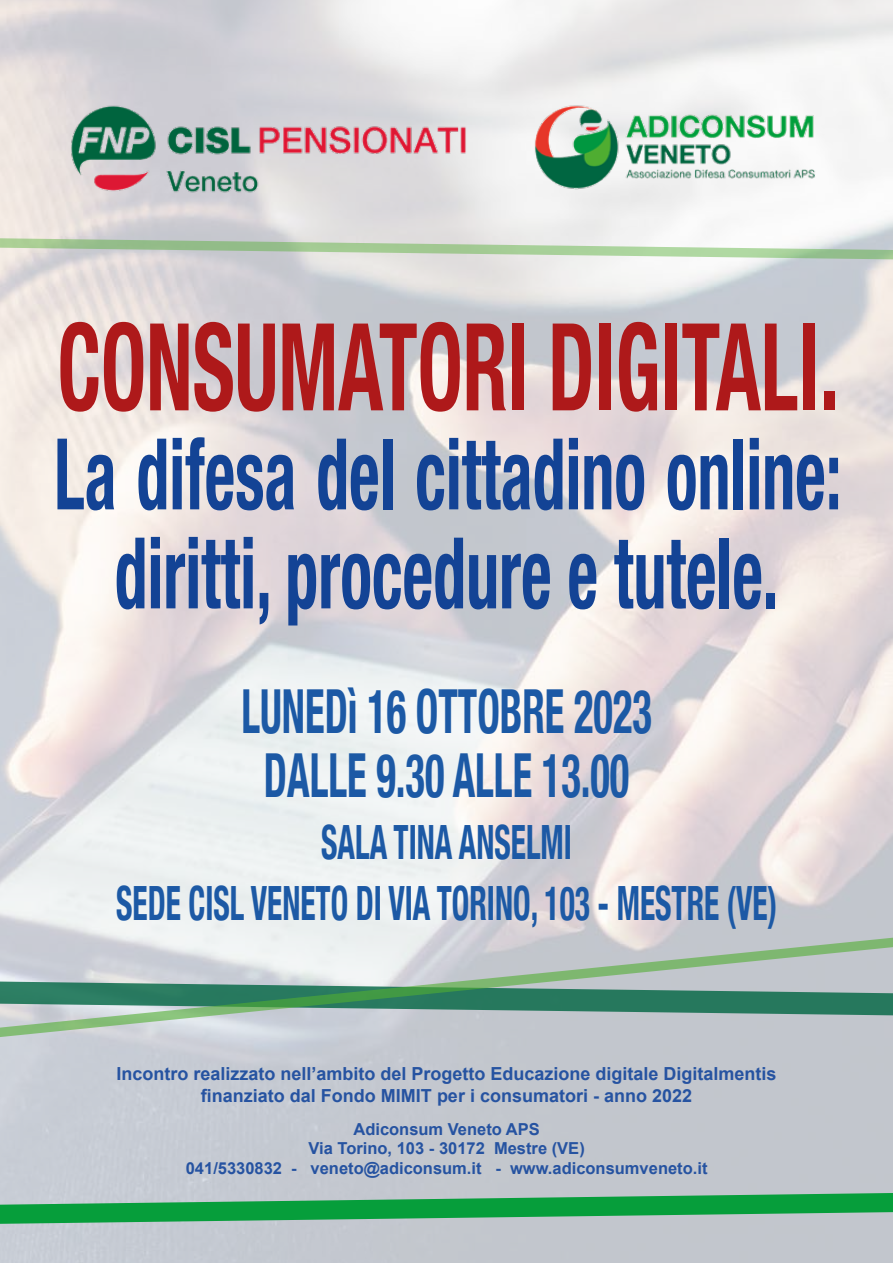
<style>
.page{position:relative;width:893px;height:1263px;background:#fff}
.page>*{position:absolute;margin:0;border:0;box-sizing:border-box;transform-origin:0 0}
.t1{font:700 condensed 121.5px "Helvetica Neue";color:#ae191a;scale:.67 1}
.t2{font:700 condensed 99px/99px "Helvetica Neue";color:#134395;text-align:center;scale:.67 1}
.t3{font:700 condensed 60.75px/64.5px "Helvetica Neue";color:#1c59a5;text-align:center;scale:.67 1}
.t4{font:700 condensed 47.25px/61.5px "Helvetica Neue";color:#1c59a5;text-align:center;scale:.67 1}
.t5{font:700 18px/21.6px "Arial";color:#2653a1;text-align:center}
.t6{font:700 16.5px/19.5px "Arial";color:#2653a1;text-align:center}
</style>
<div class="page">
<svg style="left:0;top:236px;width:893px;height:25px;background:#c9d7c4"></svg>
<svg style="left:0;top:927px;width:893px;height:125px;background:#acc0bb"></svg>
<svg style="left:0;top:1193px;width:893px;height:31px;background:#4eae73"></svg>
<img style="left:54px;top:96px;width:785px;height:116px">
<h1 class="t1" style="left:58px;top:266px;width:1167px">CONSUMATORI DIGITALI.</h1>
<h2 class="t2" style="left:54px;top:418px;width:1177px">La difesa del cittadino online: diritti, procedure e tutele.</h2>
<h3 class="t3" style="left:241px;top:675px;width:614px">LUNEDì 16 OTTOBRE 2023<br>DALLE 9.30 ALLE 13.00</h3>
<h3 class="t4" style="left:116px;top:808px;width:988px">SALA TINA ANSELMI<br>SEDE CISL VENETO DI VIA TORINO, 103 - MESTRE (VE)</h3>
<p class="t5" style="left:116px;top:1064px;width:662px">Incontro realizzato nell’ambito del Progetto Educazione digitale Digitalmentis finanziato dal Fondo MIMIT per i consumatori - anno 2022</p>
<p class="t6" style="left:186px;top:1120px;width:523px">Adiconsum Veneto APS<br>Via Torino, 103 - 30172 Mestre (VE)<br>041/5330832 - veneto@adiconsum.it - www.adiconsumveneto.it</p>
</div>
